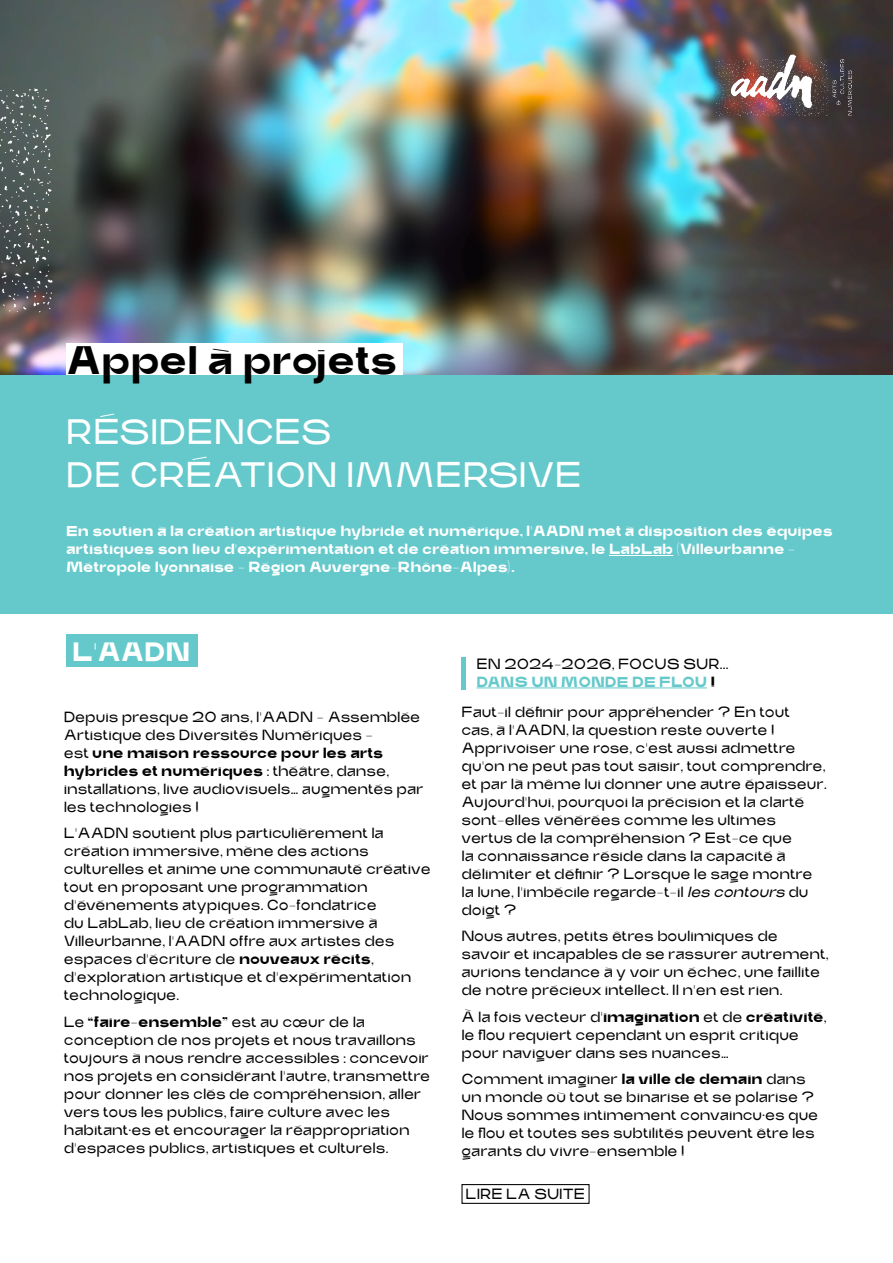
<style>
.page{position:relative;width:893px;height:1263px;background:#fff}
.page>*{position:absolute;margin:0;border:0;box-sizing:border-box;transform-origin:0 0}
.t1{font:700 40.5px "Trash";color:#000}
.Sous_titre_1{font:36px "Trash";color:#fff}
.t2{font:700 27px "Trash";color:#fff}
.Texte{font:15px/18px "Trash";color:#000}
.Texte-2{font:700 15px/18px "Trash";color:#fff}
.s1{font-weight:700}
.s2{font-weight:700;color:#65c9cb}
.s3{font-style:italic}
</style>
<div class="page">
<div style="left:0;top:0;width:893px;height:613px;background:#65c9cb"></div>
<img style="left:0;top:0;width:893px;height:375px">
<hr style="left:476px;top:687px;width:231px;height:1px;background:#65c9cb">
<img style="left:698px;top:42px;width:167px;height:88px">
<div style="left:66px;top:343px;width:337px;height:32px;background:#fff"></div>
<div style="left:66px;top:634px;width:131px;height:33px;background:#65c9cb"></div>
<hr style="left:609px;top:555px;width:64px;height:1px;background:#fff">
<div style="left:461px;top:1184px;width:129px;height:20px;border:1px solid #000"></div>
<div style="left:461px;top:657px;width:5px;height:33px;background:#65c9cb"></div>
<svg style="left:0;top:88px;width:52px;height:224px"></svg>
<p class="t1" style="left:66px;top:335px;width:332px">Appel à projets</p>
<p class="Sous_titre_1" style="left:66px;top:409px;width:267px">RÉSIDENCES</p>
<p class="Sous_titre_1" style="left:66px;top:452px;width:518px">DE CRÉATION IMMERSIVE</p>
<p class="Texte-2" style="left:66px;top:522px;width:768px">En soutien à la création artistique hybride et numérique, l’AADN met à disposition des équipes artistiques son lieu d’expérimentation et de création immersive, le LabLab (Villeurbanne -<br>Métropole lyonnaise - Région Auvergne-Rhône-Alpes).</p>
<p class="t2" style="left:72px;top:635px;width:120px">L’AADN</p>
<p class="Texte" style="left:64px;top:707px;width:361px">Depuis presque 20 ans, l’AADN - Assemblée Artistique des Diversités Numériques -<br>est <span class="s1">une maison ressource pour les arts hybrides et numériques</span> : théâtre, danse, installations, live audiovisuels… augmentés par les technologies !</p>
<p class="Texte" style="left:64px;top:824px;width:368px">L’AADN soutient plus particulièrement la création immersive, mène des actions culturelles et anime une communauté créative tout en proposant une programmation d’événements atypiques. Co-fondatrice<br>du LabLab, lieu de création immersive à Villeurbanne, l’AADN offre aux artistes des espaces d’écriture de <span class="s1">nouveaux récits</span>, d’exploration artistique et d’expérimentation technologique.</p>
<p class="Texte" style="left:64px;top:1012px;width:368px">Le <span class="s1">“faire-ensemble”</span> est au cœur de la conception de nos projets et nous travaillons toujours à nous rendre accessibles : concevoir nos projets en considérant l’autre, transmettre pour donner les clés de compréhension, aller vers tous les publics, faire culture avec les habitant·es et encourager la réappropriation d’espaces publics, artistiques et culturels.</p>
<p class="Texte" style="left:476px;top:654px;width:253px">EN 2024-2026, FOCUS SUR...<br><span class="s2">DANS UN MONDE DE FLOU</span> <span class="s1">!</span></p>
<p class="Texte" style="left:461px;top:702px;width:367px">Faut-il définir pour appréhender ? En tout<br>cas, à l’AADN, la question reste ouverte !<br>Apprivoiser une rose, c’est aussi admettre qu’on ne peut pas tout saisir, tout comprendre, et par là même lui donner une autre épaisseur.<br>Aujourd’hui, pourquoi la précision et la clarté sont-elles vénérées comme les ultimes vertus de la compréhension ? Est-ce que<br>la connaissance réside dans la capacité à délimiter et définir ? Lorsque le sage montre la lune, l’imbécile regarde-t-il <span class="s3">les contours</span> du doigt ?</p>
<p class="Texte" style="left:461px;top:927px;width:368px">Nous autres, petits êtres boulimiques de savoir et incapables de se rassurer autrement, aurions tendance à y voir un échec, une faillite de notre précieux intellect. Il n’en est rien.</p>
<p class="Texte" style="left:461px;top:1007px;width:366px">À la fois vecteur d’<span class="s1">imagination</span> et de <span class="s1">créativité</span>, le flou requiert cependant un esprit critique pour naviguer dans ses nuances…</p>
<p class="Texte" style="left:461px;top:1070px;width:358px">Comment imaginer <span class="s1">la ville de demain</span> dans un monde où tout se binarise et se polarise ?<br>Nous sommes intimement convaincu·es que le flou et toutes ses subtilités peuvent être les garants du vivre-ensemble !</p>
<p class="Texte" style="left:466px;top:1185px;width:121px">LIRE LA SUITE</p>
</div>
